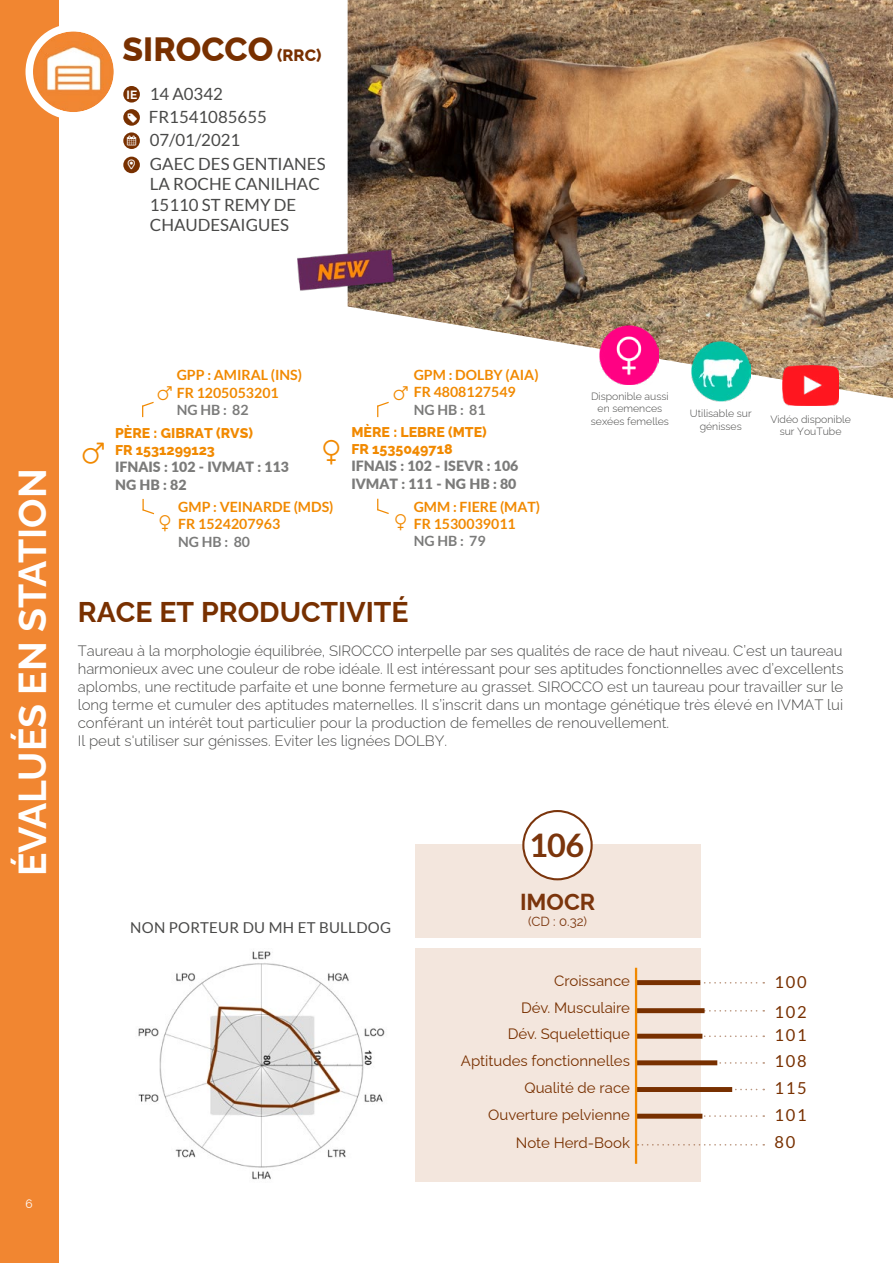
<style>
.page{position:relative;width:893px;height:1263px;background:#fff}
.page>*{position:absolute;margin:0;border:0;box-sizing:border-box;transform-origin:0 0}
.t1{font:700 39px "Raleway";color:#fff}
.t2{font:800 33.6px "Raleway";color:#783000}
.t3{font:700 32.4px "Lato";color:#7b350c}
.t4{font:700 28.5px "Raleway";color:#783000}
.t5{font:700 23.1px "Raleway";color:#7b350c}
.t6{font:16.8px/20.2px "Lato";color:#494948}
.t7{font:16.5px/26.7px "Lato";letter-spacing:.1em;color:#783000}
.t8{font:300 15px/18px "Raleway";color:#494948}
.t9{font:15px/27.3px "Raleway";color:#783000;text-align:right}
.t10{font:15px "Lato";letter-spacing:.02em;color:#494948}
.t11{font:700 14.1px/17.4px "Lato";color:#f18900}
.t12{font:800 14.1px/17.4px "Lato";color:#7b7b7a}
.t13{font:800 14.1px/17.4px "Raleway";color:#f18900}
.t14{font:700 14.1px "Lato";color:#7b7b7a}
.t15{font:13.2px "Raleway";color:#7b350c}
.t16{font:700 12px "Raleway";color:#fff}
.t17{font:12px "Raleway";color:#fff}
.t18{font:300 10.5px/12.6px "Raleway";color:#494948;text-align:center}
.s1{font-size:16.5px}
.s2{color:#fff}
</style>
<div class="page">
<div style="left:0;top:0;width:59px;height:1263px;background:#f18631"></div>
<img style="left:33px;top:31px;width:81px;height:81px;border-radius:40px">
<div style="left:26px;top:24px;width:95px;height:96px;border:8px solid #fff;border-radius:50%"></div>
<img style="left:348px;top:0;width:545px;height:398px">
<div style="left:123px;top:86px;width:17px;height:17px;background:#783000;border-radius:50%"></div>
<svg style="left:123px;top:109px;width:17px;height:17px"></svg>
<div style="left:123px;top:132px;width:17px;height:17px;background:#783000;border-radius:50%"></div>
<div style="left:123px;top:157px;width:17px;height:16px;background:#783000;border-radius:50%"></div>
<div style="left:415px;top:844px;width:285px;height:94px;background:#f3e6dd"></div>
<div style="left:523px;top:811px;width:69px;height:68px;background:#fff;border-radius:50%"></div>
<div style="left:522px;top:810px;width:71px;height:70px;border:2px solid #7b350c;border-radius:50%"></div>
<div style="left:415px;top:948px;width:285px;height:234px;background:#f3e6dd"></div>
<svg style="left:700px;top:982px;width:64px;height:1px"></svg>
<svg style="left:705px;top:1010px;width:59px;height:2px"></svg>
<svg style="left:702px;top:1035px;width:62px;height:2px"></svg>
<svg style="left:717px;top:1062px;width:47px;height:2px"></svg>
<svg style="left:732px;top:1089px;width:32px;height:1px"></svg>
<svg style="left:702px;top:1115px;width:62px;height:2px"></svg>
<svg style="left:637px;top:1144px;width:127px;height:1px"></svg>
<div style="left:636px;top:1034px;width:66px;height:5px;background:#783000"></div>
<div style="left:636px;top:1114px;width:66px;height:5px;background:#783000"></div>
<div style="left:636px;top:1008px;width:69px;height:5px;background:#783000"></div>
<div style="left:636px;top:1060px;width:81px;height:5px;background:#783000"></div>
<div style="left:636px;top:1087px;width:96px;height:5px;background:#783000"></div>
<div style="left:636px;top:980px;width:64px;height:5px;background:#783000"></div>
<hr style="left:635px;top:968px;width:2px;height:196px;background:#f18900">
<img style="left:138px;top:951px;width:247px;height:229px">
<svg style="left:377px;top:499px;width:12px;height:15px"></svg>
<img style="left:297px;top:244px;width:98px;height:49px">
<img style="left:599px;top:325px;width:60px;height:60px">
<img style="left:782px;top:366px;width:57px;height:40px">
<img style="left:691px;top:340px;width:59px;height:61px">
<svg style="left:128px;top:113px;width:9px;height:10px"></svg>
<svg style="left:142px;top:401px;width:12px;height:16px"></svg>
<svg style="left:142px;top:499px;width:13px;height:16px"></svg>
<svg style="left:376px;top:386px;width:32px;height:31px"></svg>
<h2 class="t2" style="left:123px;top:23px;width:200px">SIROCCO <span class="s1">(RRC)</span></h2>
<p class="t6" style="left:149px;top:81px;width:119px;line-height:23.7px">14 A0342<br>FR1541085655</p>
<p class="t6" style="left:150px;top:127px;width:177px;line-height:24.3px;text-indent:-23px"><span class="s2">▲</span> 07/01/2021<br>GAEC DES GENTIANES</p>
<p class="t6" style="left:150px;top:174px;width:172px">LA ROCHE CANILHAC<br>15110 ST REMY DE<br>CHAUDESAIGUES</p>
<p class="t16" style="left:127px;top:85px;width:12px">IE</p>
<h1 class="t1" style="left:1px;top:876px;width:409px;rotate:-90deg">ÉVALUÉS EN STATION</h1>
<p class="t17" style="left:26px;top:1194px;width:9px">6</p>
<p class="t11" style="left:177px;top:366px;width:127px">GPP : AMIRAL (INS)<br>FR 1205053201</p>
<p class="t14" style="left:177px;top:402px;width:73px">NG HB : 82</p>
<p class="t13" style="left:115px;top:422px;width:139px">PÈRE : GIBRAT (RVS)<br>FR 1531299123</p>
<p class="t12" style="left:115px;top:458px;width:176px">IFNAIS : 102 - IVMAT : 113<br>NG HB : 82</p>
<p class="t11" style="left:178px;top:498px;width:157px">GMP : VEINARDE (MDS)<br>FR 1524207963</p>
<p class="t14" style="left:178px;top:533px;width:73px">NG HB : 80</p>
<p class="t11" style="left:414px;top:366px;width:126px">GPM : DOLBY (AIA)<br>FR 4808127549</p>
<p class="t14" style="left:414px;top:401px;width:73px">NG HB : 81</p>
<p class="t13" style="left:351px;top:421px;width:137px">MÈRE : LEBRE (MTE)<br>FR 1535049718</p>
<p class="t12" style="left:351px;top:457px;width:169px">IFNAIS : 102 - ISEVR : 106<br>IVMAT : 111 - NG HB : 80</p>
<p class="t11" style="left:414px;top:498px;width:128px">GMM : FIERE (MAT)<br>FR 1530039011</p>
<p class="t14" style="left:414px;top:533px;width:73px">NG HB : 79</p>
<p class="t18" style="left:591px;top:389px;width:80px">Disponible aussi en semences sexées femelles</p>
<p class="t18" style="left:690px;top:406px;width:63px">Utilisable sur génisses</p>
<p class="t18" style="left:770px;top:412px;width:82px">Vidéo disponible sur YouTube</p>
<h3 class="t4" style="left:78px;top:589px;width:332px">RACE ET PRODUCTIVITÉ</h3>
<p class="t8" style="left:78px;top:640px;width:767px">Taureau à la morphologie équilibrée, SIROCCO interpelle par ses qualités de race de haut niveau. C’est un taureau harmonieux avec une couleur de robe idéale. Il est intéressant pour ses aptitudes fonctionnelles avec d’excellents aplombs, une rectitude parfaite et une bonne fermeture au grasset. SIROCCO est un taureau pour travailler sur le long terme et cumuler des aptitudes maternelles. Il s’inscrit dans un montage génétique très élevé en IVMAT lui conférant un intérêt tout particulier pour la production de femelles de renouvellement.<br>Il peut s'utiliser sur génisses. Eviter les lignées DOLBY.</p>
<p class="t10" style="left:130px;top:920px;width:263px">NON PORTEUR DU MH ET BULLDOG</p>
<h3 class="t3" style="left:529px;top:827px;width:57px">106</h3>
<h3 class="t5" style="left:520px;top:883px;width:77px">IMOCR</h3>
<p class="t15" style="left:528px;top:910px;width:61px">(CD : 0.32)</p>
<p class="t9" style="left:521px;top:965px;width:110px">Croissance<br>Dév. Musculaire</p>
<p class="t9" style="left:461px;top:1018px;width:171px">Dév. Squelettique<br>Aptitudes fonctionnelles<br>Qualité de race<br>Ouverture pelvienne<br>Note Herd-Book</p>
<p class="t7" style="left:775px;top:967px;width:34px;line-height:29.4px">100<br>102</p>
<p class="t7" style="left:775px;top:1022px;width:34px;text-align:justify">101<br>108<br>115<br>101<br>80</p>
</div>
